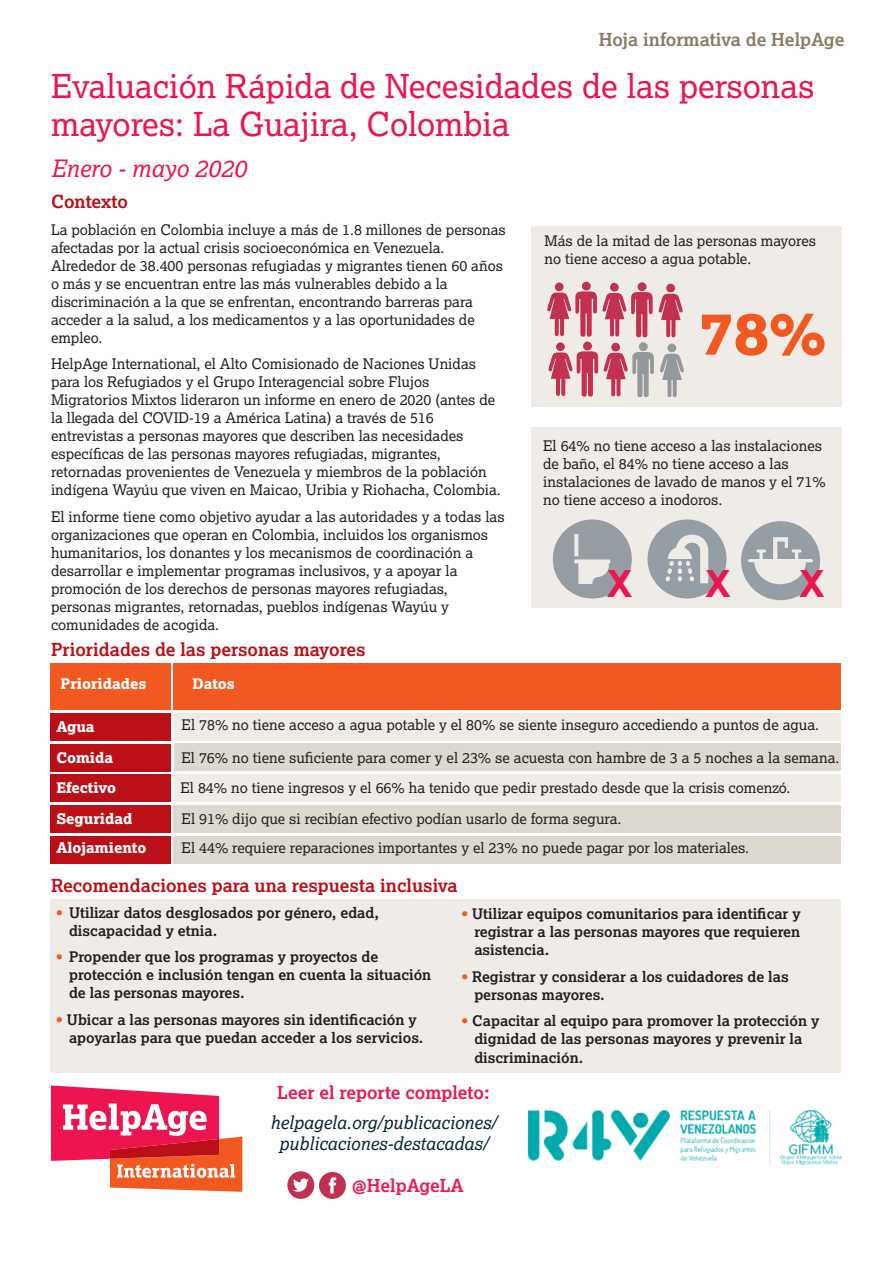
<style>
.page{position:relative;width:893px;height:1263px;background:#fff}
.page>*{position:absolute;margin:0;border:0;box-sizing:border-box;transform-origin:0 0}
.Subhead_1{font:60px "Lexia X Bold";color:#f15921}
.t1{font:700 37.5px "Arial";color:#ed1450}
.Factsheet_title{font:33px/37.5px "Lexia";color:#ed1450}
.Factsheet_subtitle{font:italic 24px "Lexia";color:#ed1450}
.Intro_text_large{font:700 18px "Lexia";color:#bb1018}
.Intro_text_large-2{font:italic 18px/21px "Lexia";color:#00282f;text-align:center}
.Document_category{font:700 18px "Lexia";color:#8a7c65}
.Intro_text_large-3{font:700 18px "Lexia";color:#ed1852}
.Intro_text_large-4{font:700 18px "Lexia";color:#ed1b54}
.Text{font:14.7px/18px "Lexia";color:#231f20}
.Text_with_bullets__b{font:700 14.7px/18px "Lexia";color:#231f20}
.Subhead_3{font:14.7px "Lexia";color:#231f20}
.Subhead_2{font:14.7px/18px "Lexia";color:#231f20}
.Title_for_graphics{font:14.7px "Lexia X Bold";color:#fff}
.Subhead_3-2{font:14.7px "Lexia X Bold";color:#fff}
.s1{color:#f15921}
</style>
<div class="page">
<svg style="left:51px;top:1085px;width:191px;height:107px"></svg>
<div style="left:173px;top:663px;width:668px;height:47px;background:#f15921"></div>
<div style="left:174px;top:713px;width:667px;height:28px;background:#efece8"></div>
<div style="left:174px;top:743px;width:667px;height:28px;background:#ded9d0"></div>
<div style="left:50px;top:663px;width:120px;height:47px;background:#f15921"></div>
<div style="left:50px;top:713px;width:120px;height:28px;background:#bb1018"></div>
<div style="left:50px;top:744px;width:120px;height:28px;background:#bb1018"></div>
<div style="left:50px;top:775px;width:120px;height:27px;background:#bb1018"></div>
<div style="left:50px;top:805px;width:120px;height:28px;background:#bb1018"></div>
<div style="left:50px;top:836px;width:120px;height:28px;background:#bb1018"></div>
<div style="left:174px;top:805px;width:667px;height:28px;background:#ded9d0"></div>
<div style="left:174px;top:836px;width:667px;height:28px;background:#ded9d0"></div>
<div style="left:174px;top:775px;width:667px;height:27px;background:#efece8"></div>
<div style="left:50px;top:899px;width:791px;height:174px;background:#efece8"></div>
<div style="left:531px;top:226px;width:311px;height:180px;background:#efece8"></div>
<div style="left:531px;top:428px;width:311px;height:180px;background:#efece8"></div>
<svg style="left:553px;top:519px;width:79px;height:79px"></svg>
<svg style="left:647px;top:519px;width:79px;height:79px"></svg>
<svg style="left:741px;top:521px;width:79px;height:79px"></svg>
<svg style="left:547px;top:281px;width:137px;height:117px"></svg>
<div style="left:287px;top:1171px;width:27px;height:28px;background:#c2304f;border-radius:50%"></div>
<svg style="left:293px;top:1178px;width:16px;height:14px"></svg>
<div style="left:319px;top:1172px;width:27px;height:27px;background:#c2304f;border-radius:50%"></div>
<svg style="left:329px;top:1177px;width:7px;height:16px"></svg>
<img style="left:528px;top:1110px;width:314px;height:54px">
<p class="Document_category" style="left:599px;top:28px;width:247px">Hoja informativa de HelpAge</p>
<p class="Factsheet_title" style="left:51px;top:67px;width:765px">Evaluación Rápida de Necesidades de las personas mayores: La Guajira, Colombia</p>
<p class="Factsheet_subtitle" style="left:51px;top:153px;width:197px">Enero - mayo 2020</p>
<p class="Intro_text_large" style="left:51px;top:190px;width:79px">Contexto</p>
<p class="Text" style="left:51px;top:220px;width:456px">La población en Colombia incluye a más de 1.8 millones de personas afectadas por la actual crisis socioeconómica en Venezuela.<br>Alrededor de 38.400 personas refugiadas y migrantes tienen 60 años o más y se encuentran entre las más vulnerables debido a la discriminación a la que se enfrentan, encontrando barreras para acceder a la salud, a los medicamentos y a las oportunidades de empleo.</p>
<p class="Text" style="left:51px;top:354px;width:451px">HelpAge International, el Alto Comisionado de Naciones Unidas para los Refugiados y el Grupo Interagencial sobre Flujos Migratorios Mixtos lideraron un informe en enero de 2020 (antes de la llegada del COVID-19 a América Latina) a través de 516 entrevistas a personas mayores que describen las necesidades específicas de las personas mayores refugiadas, migrantes, retornadas provenientes de Venezuela y miembros de la población indígena Wayúu que viven en Maicao, Uribia y Riohacha, Colombia.</p>
<p class="Text" style="left:51px;top:507px;width:455px">El informe tiene como objetivo ayudar a las autoridades y a todas las organizaciones que operan en Colombia, incluidos los organismos humanitarios, los donantes y los mecanismos de coordinación a desarrollar e implementar programas inclusivos, y a apoyar la promoción de los derechos de personas mayores refugiadas, personas migrantes, retornadas, pueblos indígenas Wayúu y comunidades de acogida.</p>
<p class="Intro_text_large" style="left:51px;top:638px;width:316px">Prioridades de las personas mayores</p>
<p class="Subhead_3-2" style="left:61px;top:674px;width:88px">Prioridades</p>
<p class="Subhead_3-2" style="left:192px;top:674px;width:44px">Datos</p>
<p class="Subhead_2" style="left:544px;top:231px;width:273px">Más de la mitad de las personas mayores no tiene acceso a agua potable.</p>
<p class="Subhead_1" style="left:699px;top:294px;width:129px">78%</p>
<p class="Subhead_2" style="left:543px;top:437px;width:284px">El 64% no tiene acceso a las instalaciones de baño, el 84% no tiene acceso a las instalaciones de lavado de manos y el 71% no tiene acceso a inodoros.</p>
<p class="t1" style="left:607px;top:558px;width:27px">X</p>
<p class="t1" style="left:705px;top:557px;width:27px">X</p>
<p class="t1" style="left:799px;top:557px;width:27px">X</p>
<p class="Title_for_graphics" style="left:56px;top:717px;width:40px">Agua</p>
<p class="Title_for_graphics" style="left:56px;top:748px;width:58px">Comida</p>
<p class="Title_for_graphics" style="left:56px;top:778px;width:61px">Efectivo</p>
<p class="Title_for_graphics" style="left:56px;top:809px;width:78px">Seguridad</p>
<p class="Title_for_graphics" style="left:56px;top:838px;width:92px">Alojamiento</p>
<p class="Subhead_3" style="left:182px;top:715px;width:639px">El 78% no tiene acceso a agua potable y el 80% se siente inseguro accediendo a puntos de agua.</p>
<p class="Subhead_3" style="left:182px;top:748px;width:659px">El 76% no tiene suficiente para comer y el 23% se acuesta con hambre de 3 a 5 noches a la semana.</p>
<p class="Subhead_3" style="left:182px;top:776px;width:559px">Pension is equivalent to US$2 a month -the cost of basic food necessities is US$122.</p>
<p class="Subhead_3" style="left:181px;top:778px;width:611px">El 84% no tiene ingresos y el 66% ha tenido que pedir prestado desde que la crisis comenzó.</p>
<p class="Subhead_3" style="left:182px;top:809px;width:441px">El 91% dijo que si recibían efectivo podían usarlo de forma segura.</p>
<p class="Subhead_3" style="left:182px;top:838px;width:569px">El 44% requiere reparaciones importantes y el 23% no puede pagar por los materiales.</p>
<p class="Intro_text_large" style="left:51px;top:874px;width:408px">Recomendaciones para una respuesta inclusiva</p>
<p class="Text_with_bullets__b" style="left:69px;top:903px;width:311px;text-indent:-13px"><span class="s1">•</span> Utilizar datos desglosados por género, edad, discapacidad y etnia.</p>
<p class="Text_with_bullets__b" style="left:69px;top:948px;width:364px;text-indent:-13px"><span class="s1">•</span> Propender que los programas y proyectos de protección e inclusión tengan en cuenta la situación de las personas mayores.</p>
<p class="Text_with_bullets__b" style="left:69px;top:1010px;width:356px;text-indent:-13px"><span class="s1">•</span> Ubicar a las personas mayores sin identificación y apoyarlas para que puedan acceder a los servicios.</p>
<p class="Text_with_bullets__b" style="left:474px;top:905px;width:328px;text-align:justify;text-indent:-13px"><span class="s1">•</span> Utilizar equipos comunitarios para identificar y registrar a las personas mayores que requieren asistencia.</p>
<p class="Text_with_bullets__b" style="left:474px;top:967px;width:316px;text-indent:-13px"><span class="s1">•</span> Registrar y considerar a los cuidadores de las personas mayores.</p>
<p class="Text_with_bullets__b" style="left:474px;top:1012px;width:347px;text-indent:-13px"><span class="s1">•</span> Capacitar al equipo para promover la protección y dignidad de las personas mayores y prevenir la discriminación.</p>
<p class="Intro_text_large-3" style="left:277px;top:1081px;width:214px">Leer el reporte completo:</p>
<p class="Intro_text_large-2" style="left:270px;top:1111px;width:228px">helpagela.org/publicaciones/ publicaciones-destacadas/</p>
<p class="Intro_text_large-4" style="left:352px;top:1174px;width:114px">@HelpAgeLA</p>
</div>
